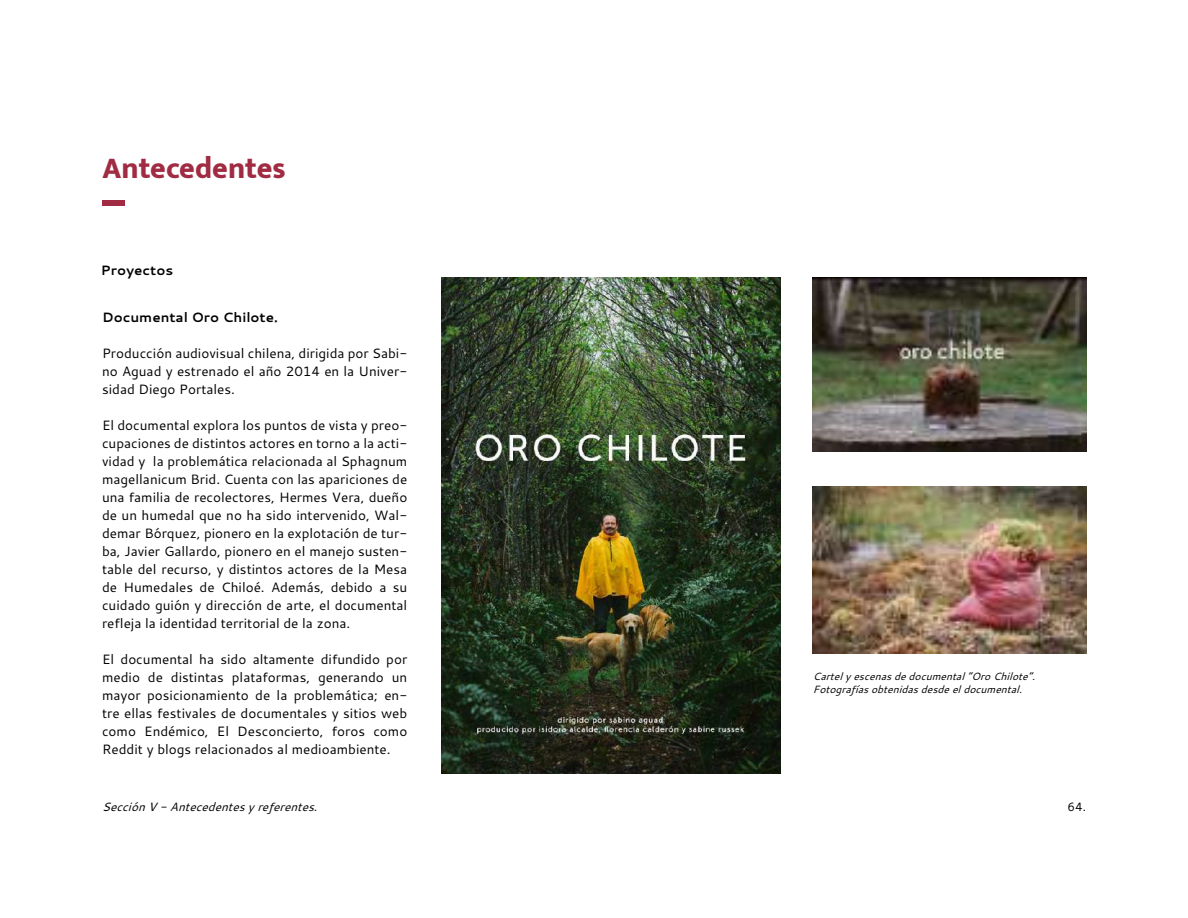
<style>
.page{position:relative;width:1188px;height:918px;background:#fff}
.page>*{position:absolute;margin:0;border:0;box-sizing:border-box;transform-origin:0 0}
.t1{font:800 54px "Mukta";color:#a02b43}
.t2{font:800 30px "Mukta";color:#a02b43}
.t3{font:13.5px/18px "Cantarell";color:#000;text-align:justify}
.t4{font:700 13.5px "Cantarell";color:#000}
.t5{font:italic 12px "Cantarell";color:#000}
.t6{font:12px "Cantarell";color:#000}
.t7{font:italic 10.5px/12.6px "Cantarell";color:#000}
</style>
<div class="page">
<img style="left:441px;top:278px;width:340px;height:495px">
<img style="left:813px;top:278px;width:273px;height:174px">
<img style="left:813px;top:486px;width:273px;height:167px">
<h2 class="t2" style="left:102px;top:151px;width:185px">Antecedentes</h2>
<h1 class="t1" style="left:100px;top:168px;width:27px">--</h1>
<p class="t4" style="left:101px;top:260px;width:74px">Proyectos</p>
<p class="t4" style="left:102px;top:307px;width:177px">Documental Oro Chilote.</p>
<p class="t3" style="left:102px;top:343px;width:307px">Producción audiovisual chilena, dirigida por Sabi&shy;no Aguad y estrenado el año 2014 en la Univer&shy;sidad Diego Portales.</p>
<p class="t3" style="left:102px;top:415px;width:307px">El documental explora los puntos de vista y preo&shy;cupaciones de distintos actores en torno a la acti&shy;vidad y la problemática relacionada al Sphagnum magellanicum Brid. Cuenta con las apariciones de una familia de recolectores, Hermes Vera, dueño de un humedal que no ha sido intervenido, Wal&shy;demar Bórquez, pionero en la explotación de tur&shy;ba, Javier Gallardo, pionero en el manejo susten&shy;table del recurso, y distintos actores de la Mesa de Humedales de Chiloé. Además, debido a su cuidado guión y dirección de arte, el documental refleja la identidad territorial de la zona.</p>
<p class="t3" style="left:102px;top:649px;width:307px">El documental ha sido altamente difundido por medio de distintas plataformas, generando un mayor posicionamiento de la problemática; en&shy;tre ellas festivales de documentales y sitios web como Endémico, El Desconcierto, foros como Reddit y blogs relacionados al medioambiente.</p>
<p class="t7" style="left:813px;top:670px;width:223px">Cartel y escenas de documental “Oro Chilote”.<br>Fotografías obtenidas desde el documental.</p>
<p class="t5" style="left:102px;top:799px;width:217px">Sección V - Antecedentes y referentes.</p>
<p class="t6" style="left:1068px;top:799px;width:20px">64.</p>
</div>
